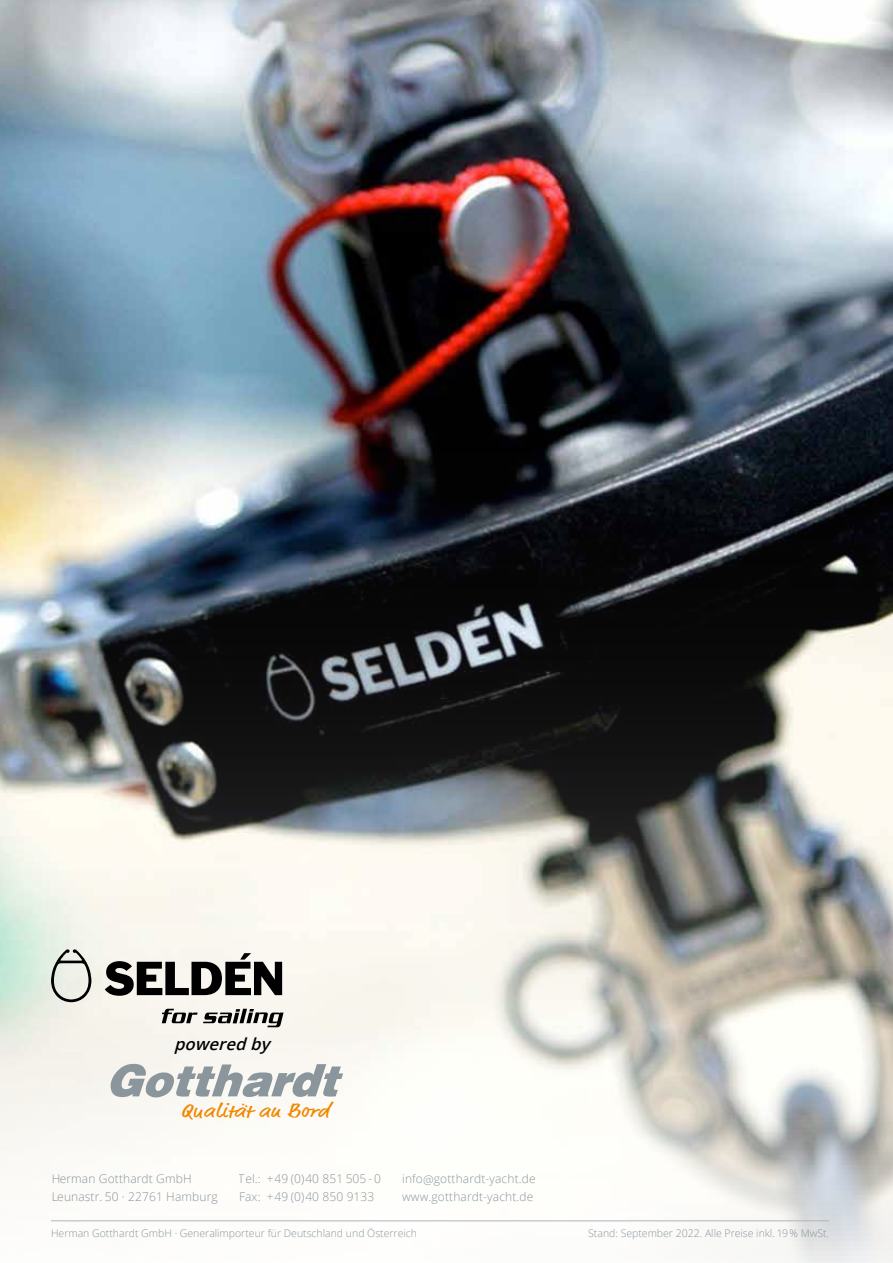
<style>
.page{position:relative;width:893px;height:1263px;background:#fff}
.page>*{position:absolute;margin:0;border:0;box-sizing:border-box;transform-origin:0 0}
.t1{font:19.95px "Script One";letter-spacing:-.03em;color:#f18700;scale:1.2 1}
.t2{font:italic 600 16.5px "Open Sans";color:#000}
.t3{font:300 12px/18px "Open Sans";letter-spacing:.01em;color:#8a959c}
.t4{font:300 10.5px "Open Sans";color:#8a959c}
.s1{font-size:20.55px}
.s2{font-style:italic}
</style>
<div class="page">
<img style="left:0;top:0;width:893px;height:1263px">
<svg style="left:51px;top:949px;width:233px;height:78px"></svg>
<svg style="left:110px;top:1064px;width:233px;height:33px"></svg>
<hr style="left:51px;top:1220px;width:778px;height:1px;background:#adb6bb">
<h2 class="t2" style="left:174px;top:1032px;width:103px">poweredby</h2>
<h1 class="t1" style="left:183px;top:1098px;width:126px"><span class="s1">Q</span>ua<span class="s2">l</span>ität an Bord</h1>
<p class="t3" style="left:51px;top:1169px;width:168px">Herman Gotthardt GmbH<br>Leunastr. 50 · 22761 Hamburg</p>
<p class="t3" style="left:239px;top:1169px;width:144px">Tel.: +49 (0)40 851 505 - 0<br>Fax: +49 (0)40 850 9133</p>
<p class="t3" style="left:402px;top:1169px;width:135px">info@gotthardt-yacht.de www.gotthardt-yacht.de</p>
<p class="t4" style="left:51px;top:1226px;width:367px">Herman Gotthardt GmbH · Generalimporteur für Deutschland und Österreich</p>
<p class="t4" style="left:588px;top:1226px;width:242px">Stand: September 2022. Alle Preise inkl. 19 % MwSt.</p>
</div>
